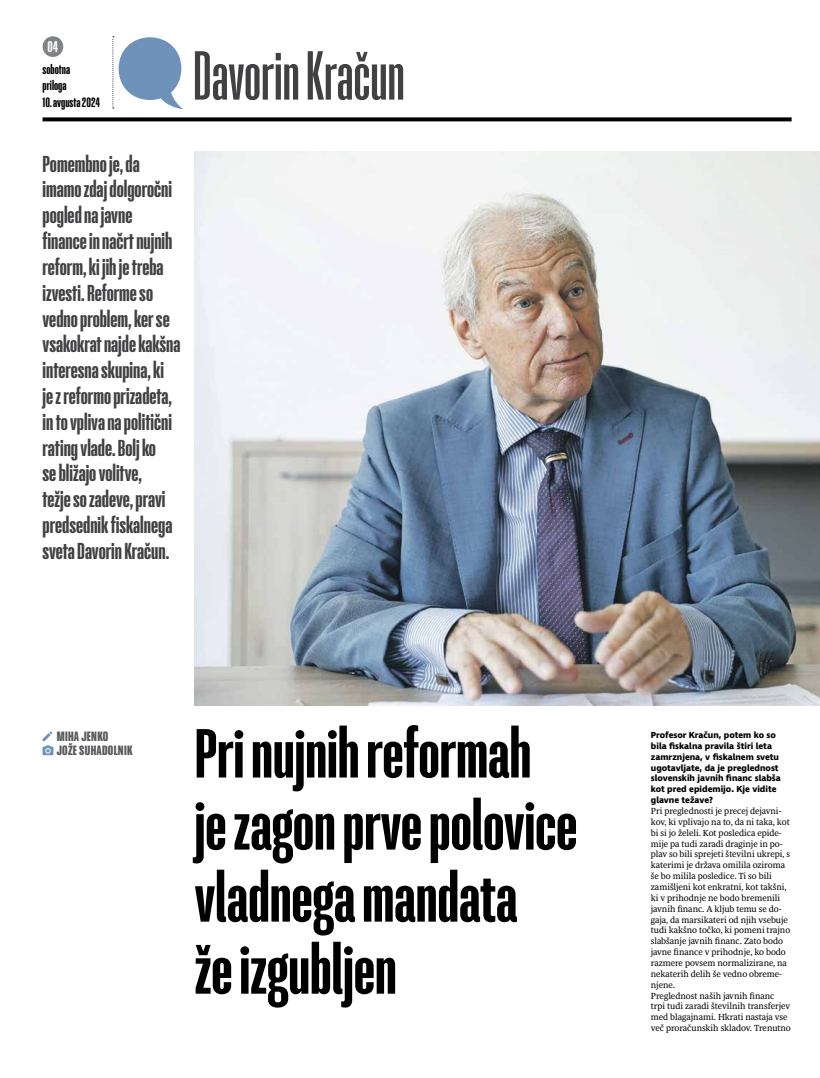
<style>
.page{position:relative;width:820px;height:1078px;background:#fff}
.page>*{position:absolute;margin:0;border:0;box-sizing:border-box;transform-origin:0 0}
.t1{font:72px/72px "Riki";color:#000}
.t2{font:300 72px "Kiki";color:#414042}
.t3{font:24px/25.8px "Kiki";color:#414042}
.t4{font:16px "Kiki";color:#fff}
.t5{font:14px/16px "Kiki";color:#000}
.t6{font:500 14px/14px "Kiki";letter-spacing:.02em;color:#58595b}
.t7{font:9px/10.8px "Delo T";color:#000}
.t8{font:700 9px/10.8px "Ingra";color:#000}
</style>
<div class="page">
<div style="left:43px;top:36px;width:20px;height:21px;background:#808285;border-radius:50%"></div>
<svg style="left:43px;top:117px;width:748px;height:4px;background:#181818"></svg>
<svg style="left:112px;top:36px;width:71px;height:73px"></svg>
<img style="left:194px;top:152px;width:625px;height:553px">
<svg style="left:43px;top:731px;width:10px;height:24px"></svg>
<h3 class="t4" style="left:48px;top:37px;width:12px">04</h3>
<h3 class="t5" style="left:43px;top:61px;width:29px">sobotna priloga</h3>
<h3 class="t5" style="left:43px;top:94px;width:59px">10. avgusta 2024</h3>
<h1 class="t2" style="left:193px;top:33px;width:213px">Davorin Kračun</h1>
<p class="t3" style="left:43px;top:151px;width:139px">Pomembno je, da imamo zdaj dolgoročni pogled na javne finance in načrt nujnih reform, ki jih je treba izvesti. Reforme so vedno problem, ker se vsakokrat najde kakšna interesna skupina, ki je z reformo prizadeta, in to vpliva na politični rating vlade. Bolj ko<br>se bližajo volitve,<br>težje so zadeve, pravi predsednik fiskalnega sveta Davorin Kračun.</p>
<h3 class="t6" style="left:57px;top:729px;width:77px">MIHA JENKO<br>JOŽE SUHADOLNIK</h3>
<h1 class="t1" style="left:194px;top:717px;width:384px">Pri nujnih reformah je zagon prve polovice vladnega mandata<br>že izgubljen</h1>
<p class="t8" style="left:650px;top:729px;width:131px">Profesor Kračun, potem ko so bila fiskalna pravila štiri leta zamrznjena, v fiskalnem svetu ugotavljate, da je preglednost slovenskih javnih financ slabša kot pred epidemijo. Kje vidite glavne težave?</p>
<p class="t7" style="left:650px;top:805px;width:141px">Pri preglednosti je precej dejavni&shy;kov, ki vplivajo na to, da ni taka, kot bi si jo želeli. Kot posledica epide&shy;mije pa tudi zaradi draginje in po&shy;plav so bili sprejeti številni ukrepi, s katerimi je država omilila oziroma še bo milila posledice. Ti so bili zamišljeni kot enkratni, kot takšni, ki v prihodnje ne bodo bremenili javnih financ. A kljub temu se do&shy;gaja, da marsikateri od njih vsebuje tudi kakšno točko, ki pomeni trajno slabšanje javnih financ. Zato bodo javne finance v prihodnje, ko bodo razmere povsem normalizirane, na nekaterih delih še vedno obreme&shy;njene.<br>Preglednost naših javnih financ trpi tudi zaradi številnih transferjev med blagajnami. Hkrati nastaja vse več proračunskih skladov. Trenutno</p>
</div>
